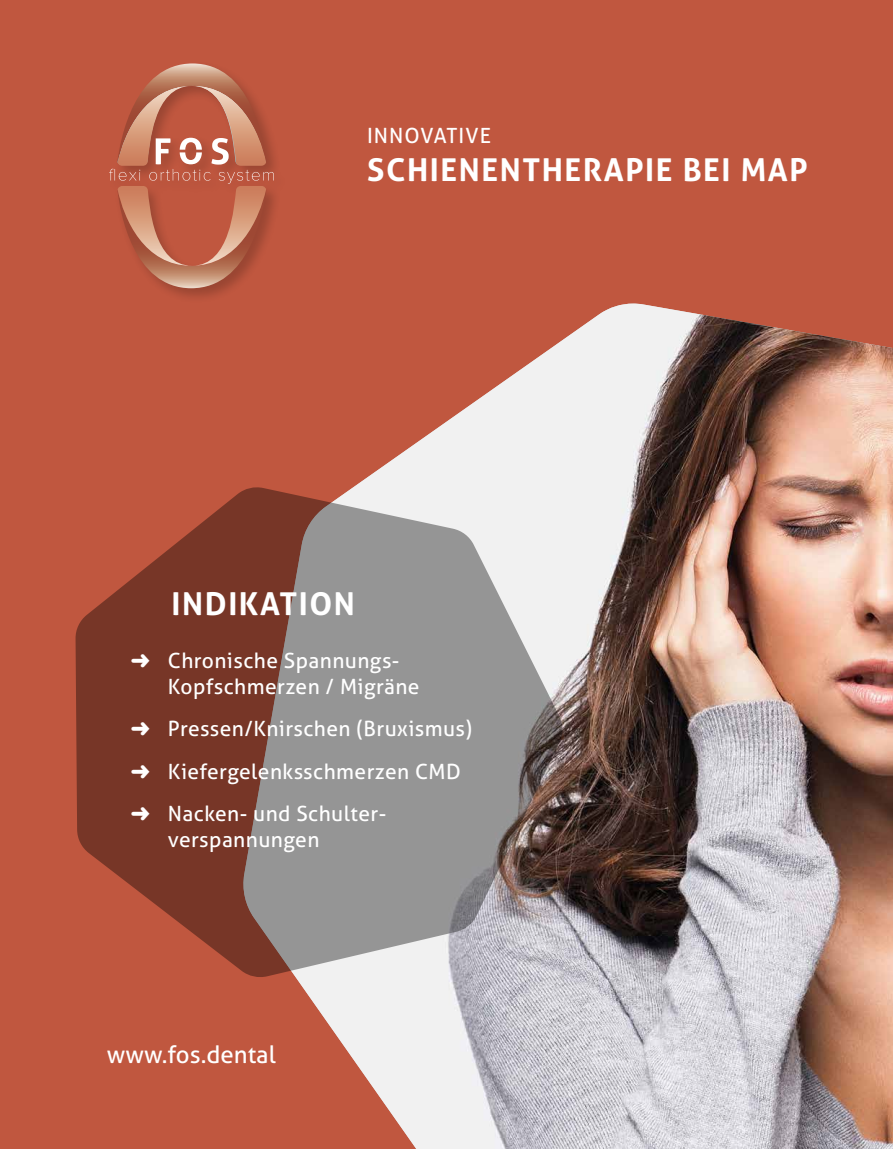
<style>
.page{position:relative;width:893px;height:1149px;background:#fff}
.page>*{position:absolute;margin:0;border:0;box-sizing:border-box;transform-origin:0 0}
.t1{font:700 31.5px "Aller";letter-spacing:.05em;color:#fff}
.t2{font:24px "Aller";color:#fff}
.t3{font:21px/42.5px "Aller";letter-spacing:.02em;color:#fff}
.t4{font:21px "Aller";letter-spacing:.05em;color:#fff}
</style>
<div class="page">
<div style="left:0;top:0;width:893px;height:1148px;background:#c0573f"></div>
<img style="left:296px;top:303px;width:597px;height:845px">
<svg style="left:75px;top:486px;width:488px;height:492px;background:#987870"></svg>
<div style="left:107px;top:60px;width:181px;height:243px;background:#000;opacity:.2"></div>
<svg style="left:109px;top:63px;width:165px;height:225px"></svg>
<p class="t4" style="left:367px;top:123px;width:125px">INNOVATIVE</p>
<h1 class="t1" style="left:367px;top:150px;width:442px">SCHIENENTHERAPIE BEI MAP</h1>
<h1 class="t1" style="left:171px;top:584px;width:185px">INDIKATION</h1>
<p class="t3" style="left:168px;top:647px;width:253px;line-height:25.5px;text-indent:-37px">➜ Chronische Spannungs-<br>Kopfschmerzen / Migräne</p>
<p class="t3" style="left:131px;top:707px;width:343px">➜ Pressen/Knirschen (Bruxismus) ➜ Kiefergelenksschmerzen CMD ➜ Nacken- und Schulter-</p>
<p class="t3" style="left:168px;top:817px;width:153px">verspannungen</p>
<p class="t2" style="left:107px;top:1039px;width:170px">www.fos.dental</p>
</div>
